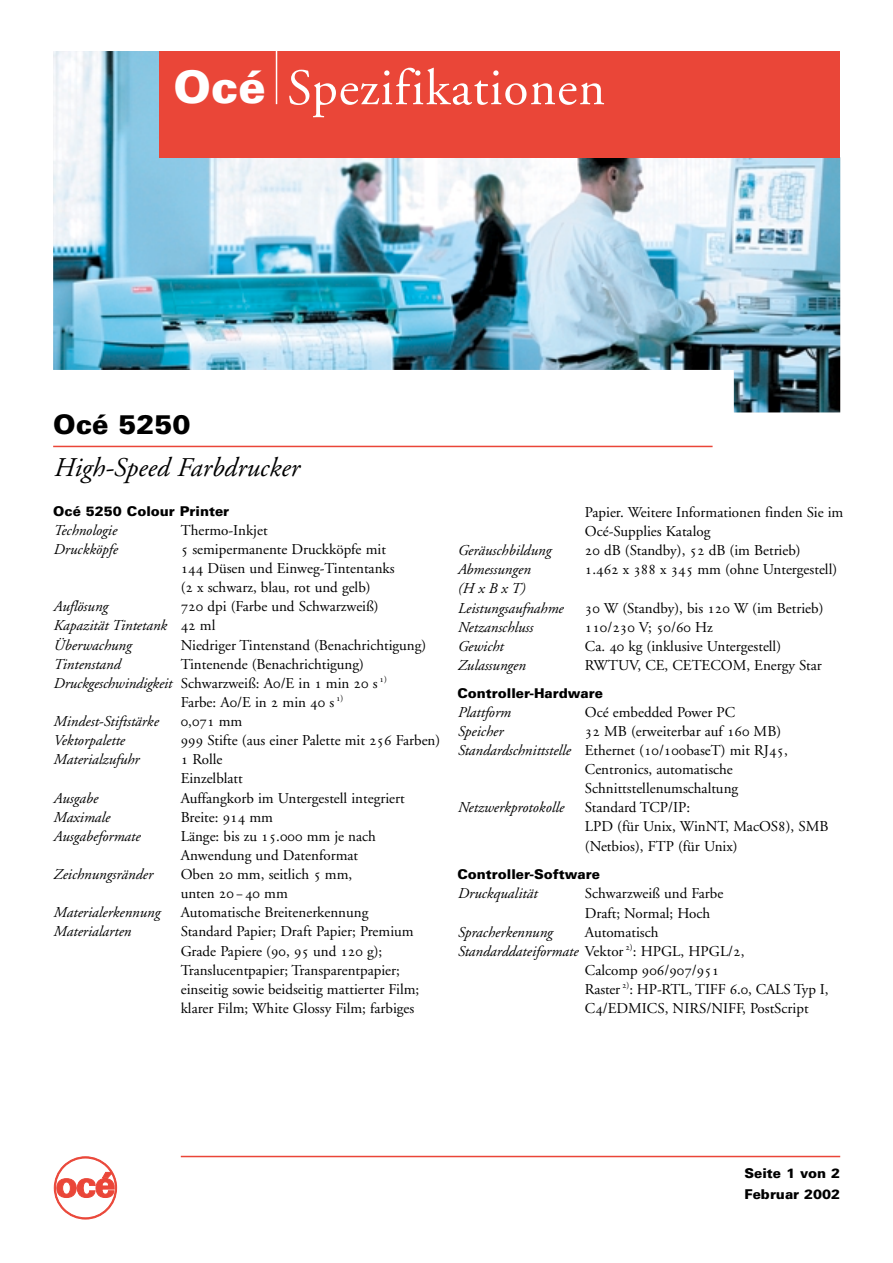
<style>
.page{position:relative;width:893px;height:1263px;background:#fff}
.page>*{position:absolute;margin:0;border:0;box-sizing:border-box;transform-origin:0 0}
.t1{font:51px "Oce Garamond";letter-spacing:.02em;color:#fff}
.t2{font:italic 27px "Oce Garamond";color:#000}
.t3{font:900 27px "Univers";color:#000}
.t4{font:15px/19.2px "Oce Garamond";color:#000}
.t5{font:italic 15px/19.2px "Oce Garamond";color:#000}
.t6{font:900 13.5px/21.3px "Univers";color:#000}
.s1{font-family:"Univers";font-weight:900;font-size:45px}
.s2{font-style:italic}
.s3{font-style:normal}
</style>
<div class="page">
<img style="left:53px;top:51px;width:787px;height:361px">
<div style="left:159px;top:51px;width:681px;height:106px;background:#ea4638"></div>
<svg style="left:54px;top:1157px;width:63px;height:62px"></svg>
<hr style="left:276px;top:43px;width:1px;height:61px;background:#fff">
<hr style="left:53px;top:446px;width:659px;height:1px;background:#ea4638">
<hr style="left:181px;top:1156px;width:659px;height:1px;background:#ea4638">
<h1 class="t1" style="left:173px;top:67px;width:433px"><span class="s1">Océ</span> Spezifikationen</h1>
<h2 class="t3" style="left:53px;top:414px;width:139px">Océ 5250</h2>
<h2 class="t2" style="left:53px;top:457px;width:247px">High-Speed Farbdrucker</h2>
<p class="t6" style="left:53px;top:501px;width:178px">Océ 5250 Colour Printer</p>
<p class="t5" style="left:53px;top:522px;width:65px">Technologie</p>
<p class="t4" style="left:181px;top:522px;width:88px">Thermo-Inkjet</p>
<p class="t5" style="left:53px;top:541px;width:66px">Druckköpfe</p>
<p class="t4" style="left:181px;top:541px;width:215px">5 semipermanente Druckköpfe mit<br>144 Düsen und Einweg-Tintentanks (2 x schwarz, blau, rot und gelb)</p>
<p class="t5" style="left:53px;top:598px;width:56px">Auflösung</p>
<p class="t4" style="left:53px;top:598px;width:327px;text-indent:128px">720 dpi (Farbe und Schwarzweiß)<br><span class="s2">Kapazität Tintetank</span> 42 ml<br><span class="s2">Überwachung</span></p>
<p class="t4" style="left:181px;top:637px;width:247px">Niedriger Tintenstand (Benachrichtigung)</p>
<p class="t5" style="left:53px;top:656px;width:69px">Tintenstand</p>
<p class="t4" style="left:181px;top:656px;width:185px">Tintenende (Benachrichtigung)</p>
<p class="t4" style="left:53px;top:675px;width:335px"><span class="s2">Druckgeschwindigkeit</span> Schwarzweiß: A0/E in 1 min 20 s <sup>1)</sup></p>
<p class="t4" style="left:181px;top:694px;width:164px">Farbe: A0/E in 2 min 40 s <sup>1)</sup></p>
<p class="t5" style="left:53px;top:713px;width:106px">Mindest-Stiftstärke</p>
<p class="t4" style="left:181px;top:713px;width:63px">0,071 mm</p>
<p class="t5" style="left:53px;top:732px;width:73px">Vektorpalette</p>
<p class="t4" style="left:181px;top:732px;width:261px">999 Stifte (aus einer Palette mit 256 Farben)</p>
<p class="t5" style="left:53px;top:751px;width:87px">Materialzufuhr</p>
<p class="t4" style="left:181px;top:751px;width:64px">1 Rolle<br>Einzelblatt</p>
<p class="t5" style="left:53px;top:790px;width:46px">Ausgabe</p>
<p class="t4" style="left:181px;top:790px;width:225px">Auffangkorb im Untergestell integriert</p>
<p class="t5" style="left:53px;top:809px;width:58px">Maximale</p>
<p class="t4" style="left:181px;top:809px;width:94px">Breite: 914 mm</p>
<p class="t5" style="left:53px;top:828px;width:88px">Ausgabeformate</p>
<p class="t4" style="left:181px;top:828px;width:197px">Länge: bis zu 15.000 mm je nach<br>Anwendung und Datenformat</p>
<p class="t5" style="left:53px;top:866px;width:101px">Zeichnungsränder</p>
<p class="t4" style="left:181px;top:866px;width:173px">Oben 20 mm, seitlich 5 mm, unten 20– 40 mm</p>
<p class="t5" style="left:53px;top:904px;width:108px">Materialerkennung</p>
<p class="t4" style="left:181px;top:904px;width:189px">Automatische Breitenerkennung</p>
<p class="t5" style="left:53px;top:923px;width:79px">Materialarten</p>
<p class="t4" style="left:181px;top:924px;width:240px">Standard Papier; Draft Papier; Premium Grade Papiere (90, 95 und 120 g); Translucentpapier; Transparentpapier; einseitig sowie beidseitig mattierter Film; klarer Film; White Glossy Film; farbiges</p>
<p class="t4" style="left:585px;top:504px;width:260px">Papier. Weitere Informationen finden Sie im<br>Océ-Supplies Katalog</p>
<p class="t5" style="left:457px;top:542px;width:95px">Geräuschbildung</p>
<p class="t4" style="left:585px;top:542px;width:217px">20 dB (Standby), 52 dB (im Betrieb)</p>
<p class="t5" style="left:457px;top:561px;width:74px">Abmessungen</p>
<p class="t4" style="left:585px;top:561px;width:254px">1.462 x 388 x 345 mm (ohne Untergestell)</p>
<p class="t5" style="left:457px;top:580px;width:107px">(H x B x T)<br>Leistungsaufnahme</p>
<p class="t4" style="left:585px;top:600px;width:240px">30 W (Standby), bis 120 W (im Betrieb)</p>
<p class="t5" style="left:457px;top:619px;width:77px">Netzanschluss</p>
<p class="t4" style="left:585px;top:619px;width:129px">110/230 V; 50/60 Hz</p>
<p class="t5" style="left:457px;top:638px;width:47px">Gewicht</p>
<p class="t4" style="left:585px;top:638px;width:198px">Ca. 40 kg (inklusive Untergestell)</p>
<p class="t5" style="left:457px;top:657px;width:69px">Zulassungen</p>
<p class="t4" style="left:585px;top:657px;width:238px">RWTUV, CE, CETECOM, Energy Star</p>
<p class="t6" style="left:457px;top:683px;width:147px">Controller-Hardware</p>
<p class="t5" style="left:457px;top:704px;width:55px">Plattform</p>
<p class="t4" style="left:585px;top:704px;width:152px">Océ embedded Power PC</p>
<p class="t5" style="left:457px;top:723px;width:47px">Speicher</p>
<p class="t4" style="left:585px;top:723px;width:198px">32 MB (erweiterbar auf 160 MB)</p>
<p class="t4" style="left:457px;top:742px;width:332px"><span class="s2">Standardschnittstelle</span> Ethernet (10/100baseT) mit RJ45,</p>
<p class="t4" style="left:585px;top:761px;width:149px">Centronics, automatische</p>
<p class="t4" style="left:585px;top:780px;width:155px">Schnittstellenumschaltung</p>
<p class="t5" style="left:457px;top:799px;width:108px">Netzwerkprotokolle</p>
<p class="t4" style="left:585px;top:799px;width:245px">Standard TCP/IP:<br>LPD (für Unix, WinNT, MacOS8), SMB (Netbios), FTP (für Unix)</p>
<p class="t6" style="left:457px;top:865px;width:144px">Controller-Software</p>
<p class="t5" style="left:457px;top:885px;width:81px">Druckqualität</p>
<p class="t4" style="left:585px;top:885px;width:140px">Schwarzweiß und Farbe<br>Draft; Normal; Hoch</p>
<p class="t5" style="left:457px;top:924px;width:96px">Spracherkennung</p>
<p class="t4" style="left:585px;top:924px;width:75px">Automatisch</p>
<p class="t5" style="left:457px;top:943px;width:288px">Standarddateiformate <span class="s3">Vektor</span> <sup>2)</sup><span class="s3">: HPGL, HPGL/2,</span></p>
<p class="t4" style="left:585px;top:962px;width:136px">Calcomp 906/907/951</p>
<p class="t4" style="left:585px;top:981px;width:245px">Raster <sup>2)</sup>: HP-RTL, TIFF 6.0, CALS Typ I,</p>
<p class="t4" style="left:585px;top:1000px;width:225px">C4/EDMICS, NIRS/NIFF, PostScript</p>
<p class="t6" style="left:744px;top:1164px;width:97px">Seite 1 von 2<br>Februar 2002</p>
</div>
